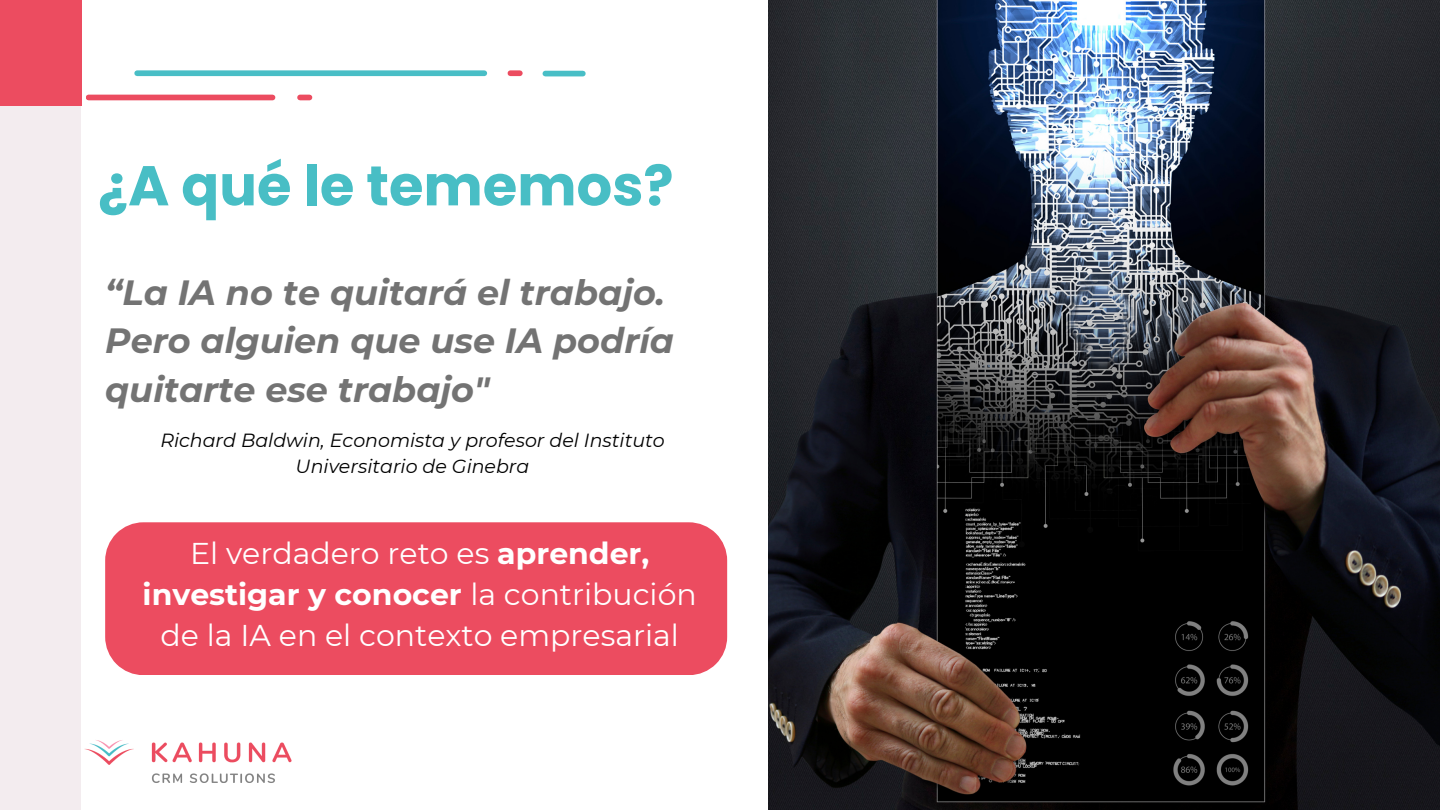
<style>
.page{position:relative;width:1440px;height:810px;background:#fff}
.page>*{position:absolute;margin:0;border:0;box-sizing:border-box;transform-origin:0 0}
.t1{font:700 56px "Poppins";color:#48bec5}
.t2{font:italic 700 35px/48.8px "Montserrat";color:#737373}
.t3{font:30px/41.2px "Montserrat";color:#fff;text-align:center}
.t4{font:italic 19px/26.2px "Montserrat";color:#000;text-align:center}
.s1{font-weight:700}
</style>
<div class="page">
<div style="left:0;top:87px;width:81px;height:723px;background:#f3ecef"></div>
<div style="left:0;top:0;width:82px;height:106px;background:#ec4c60"></div>
<img style="left:85px;top:740px;width:207px;height:43px">
<div style="left:81px;top:49px;width:763px;height:95px;background:#fff"></div>
<div style="left:89px;top:95px;width:184px;height:5px;background:#ec4c60"></div>
<div style="left:300px;top:95px;width:9px;height:5px;background:#ec4c60"></div>
<div style="left:137px;top:70px;width:347px;height:6px;background:#48bec6"></div>
<div style="left:510px;top:70px;width:10px;height:6px;background:#ec4c60"></div>
<div style="left:545px;top:71px;width:38px;height:5px;background:#48bec6"></div>
<img style="left:769px;top:0;width:671px;height:810px">
<div style="left:105px;top:522px;width:622px;height:153px;background:#ec4c60"></div>
<h1 class="t1" style="left:98px;top:147px;width:577px">¿A qué le tememos?</h1>
<h2 class="t2" style="left:105px;top:268px;width:570px">“La IA no te quitará el trabajo.<br>Pero alguien que use IA podría quitarte ese trabajo"</h2>
<p class="t4" style="left:160px;top:427px;width:506px">Richard Baldwin, Economista y profesor del Instituto<br>Universitario de Ginebra</p>
<h3 class="t3" style="left:143px;top:532px;width:556px">El verdadero reto es <span class="s1">aprender, investigar y conocer</span> la contribución de la IA en el contexto empresarial</h3>
</div>
